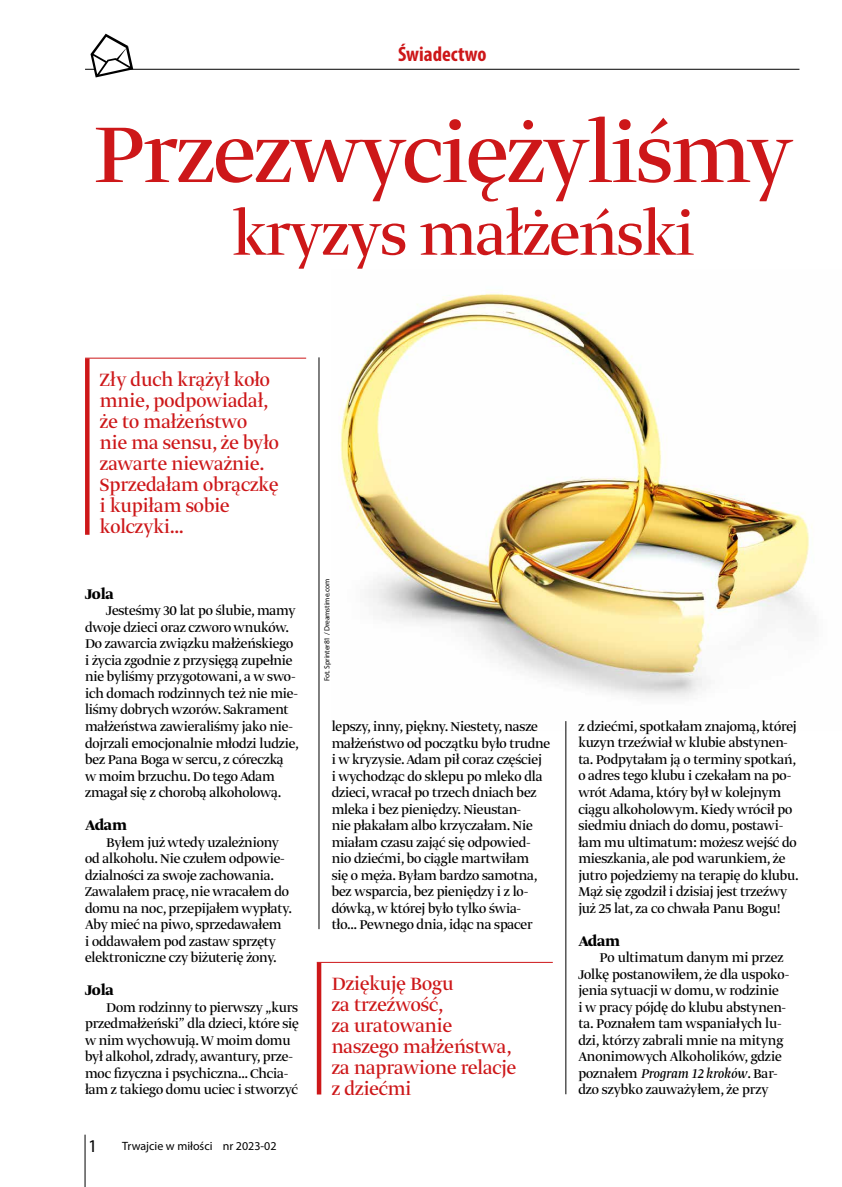
<style>
.page{position:relative;width:842px;height:1187px;background:#fff}
.page>*{position:absolute;margin:0;border:0;box-sizing:border-box;transform-origin:0 0}
.t1{font:93px "Greta Display Pro";letter-spacing:-.01em;color:#cd1719}
.t2{font:67.5px "Greta Display Pro";letter-spacing:-.01em;color:#cd1719}
.t3{font:21px/21px "Greta Display Pro";color:#cd1719}
.t4{font:700 condensed 21px "Myriad Pro";color:#cd1719}
.t5{font:18px "Myriad Pro";color:#000}
.t6{font:700 16.5px "Greta Display Pro";letter-spacing:-.01em;color:#000}
.t7{font:15px/16.5px "Greta Display Pro";letter-spacing:-.01em;color:#000}
.t8{font:12px "Myriad Pro";color:#000}
.t9{font:7.5px "Myriad Pro";letter-spacing:-.01em;color:#000}
.s1{font-style:italic}
</style>
<div class="page">
<div style="left:85px;top:358px;width:5px;height:176px;background:#cd1719"></div>
<hr style="left:85px;top:358px;width:221px;height:1px;background:#cd1719">
<hr style="left:317px;top:962px;width:4px;height:132px;background:#cd1719">
<hr style="left:317px;top:962px;width:236px;height:1px;background:#cd1719">
<hr style="left:85px;top:69px;width:714px;height:1px;background:#000">
<svg style="left:91px;top:34px;width:42px;height:43px"></svg>
<hr style="left:85px;top:1134px;width:1px;height:52px;background:#000">
<img style="left:340px;top:293px;width:472px;height:405px">
<hr style="left:319px;top:357px;width:1px;height:572px;background:#000">
<hr style="left:566px;top:721px;width:1px;height:373px;background:#000">
<h3 class="t4" style="left:398px;top:41px;width:90px">Świadectwo</h3>
<h1 class="t1" style="left:94px;top:99px;width:700px">Przezwyciężyliśmy</h1>
<h2 class="t2" style="left:233px;top:195px;width:463px">kryzys małżeński</h2>
<h3 class="t3" style="left:100px;top:370px;width:180px">Zły duch krążył koło mnie, podpowiadał, że to małżeństwo nie ma sensu, że było zawarte nieważnie.<br>Sprzedałam obrączkę i kupiłam sobie kolczyki…</h3>
<p class="t6" style="left:85px;top:584px;width:30px">Jola</p>
<p class="t7" style="left:85px;top:603px;width:216px;text-indent:21px">Jesteśmy 30 lat po ślubie, mamy dwoje dzieci oraz czworo wnuków.<br>Do zawarcia związku małżeńskiego i życia zgodnie z przysięgą zupełnie nie byliśmy przygotowani, a w swo&shy;ich domach rodzinnych też nie mie&shy;liśmy dobrych wzorów. Sakrament małżeństwa zawieraliśmy jako nie&shy;dojrzali emocjonalnie młodzi ludzie, bez Pana Boga w sercu, z córeczką<br>w moim brzuchu. Do tego Adam zmagał się z chorobą alkoholową.</p>
<p class="t6" style="left:85px;top:815px;width:43px">Adam</p>
<p class="t7" style="left:85px;top:834px;width:209px;text-indent:21px">Byłem już wtedy uzależniony od alkoholu. Nie czułem odpowie&shy;dzialności za swoje zachowania.<br>Zawalałem pracę, nie wracałem do domu na noc, przepijałem wypłaty.<br>Aby mieć na piwo, sprzedawałem<br>i oddawałem pod zastaw sprzęty elektroniczne czy biżuterię żony.</p>
<p class="t6" style="left:85px;top:980px;width:30px">Jola</p>
<p class="t7" style="left:85px;top:999px;width:215px;text-indent:21px">Dom rodzinny to pierwszy „kurs przedmałżeński” dla dzieci, które się w nim wychowują. W moim domu był alkohol, zdrady, awantury, prze&shy;moc fizyczna i psychiczna… Chcia&shy;łam z takiego domu uciec i stworzyć</p>
<p class="t5" style="left:88px;top:1134px;width:11px">1</p>
<p class="t8" style="left:122px;top:1138px;width:156px">Trwajcie w miłości nr 2023-02</p>
<p class="t9" style="left:322px;top:681px;width:104px;rotate:-90deg">Fot. Sprinter81 / Dreamstime.com</p>
<p class="t7" style="left:332px;top:719px;width:220px">lepszy, inny, piękny. Niestety, nasze małżeństwo od początku było trudne i w kryzysie. Adam pił coraz częściej<br>i wychodząc do sklepu po mleko dla dzieci, wracał po trzech dniach bez mleka i bez pieniędzy. Nieustan-<br>nie płakałam albo krzyczałam. Nie miałam czasu zająć się odpowied&shy;nio dziećmi, bo ciągle martwiłam<br>się o męża. Byłam bardzo samotna, bez wsparcia, bez pieniędzy i z lo&shy;dówką, w której było tylko świa&shy;tło… Pewnego dnia, idąc na spacer</p>
<p class="t7" style="left:578px;top:719px;width:222px">z dziećmi, spotkałam znajomą, której kuzyn trzeźwiał w klubie abstynen&shy;ta. Podpytałam ją o terminy spotkań, o adres tego klubu i czekałam na po&shy;wrót Adama, który był w kolejnym ciągu alkoholowym. Kiedy wrócił po siedmiu dniach do domu, postawi&shy;łam mu ultimatum: możesz wejść do mieszkania, ale pod warunkiem, że jutro pojedziemy na terapię do klubu.<br>Mąż się zgodził i dzisiaj jest trzeźwy już 25 lat, za co chwała Panu Bogu!</p>
<p class="t6" style="left:578px;top:931px;width:43px">Adam</p>
<p class="t7" style="left:578px;top:950px;width:213px;text-indent:21px">Po ultimatum danym mi przez<br>Jolkę postanowiłem, że dla uspoko&shy;jenia sytuacji w domu, w rodzinie<br>i w pracy pójdę do klubu abstynen&shy;ta. Poznałem tam wspaniałych lu&shy;dzi, którzy zabrali mnie na mityng<br>Anonimowych Alkoholików, gdzie poznałem <span class="s1">Program 12 kroków</span>. Bar&shy;dzo szybko zauważyłem, że przy</p>
<h3 class="t3" style="left:332px;top:973px;width:186px">Dziękuję Bogu<br>za trzeźwość,<br>za uratowanie naszego małżeństwa, za naprawione relacje z dziećmi</h3>
</div>
